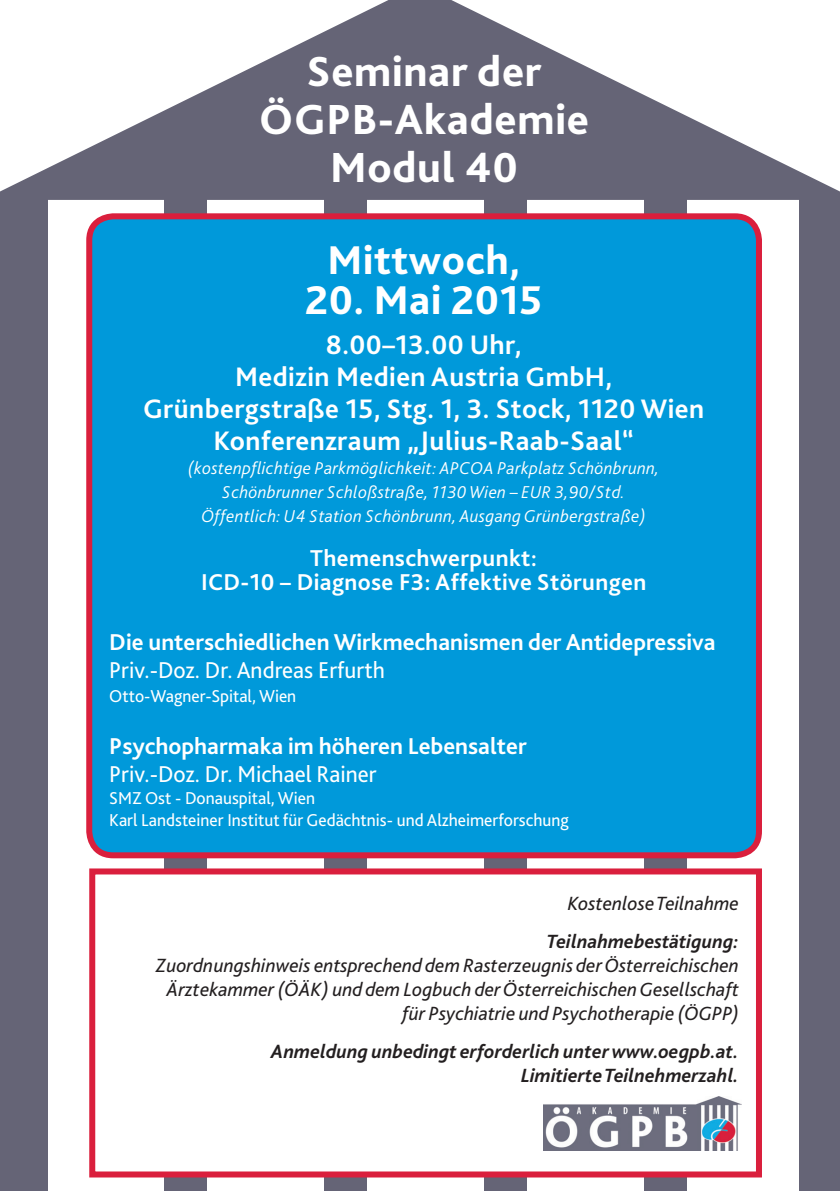
<style>
.page{position:relative;width:840px;height:1191px;background:#fff}
.page>*{position:absolute;margin:0;border:0;box-sizing:border-box;transform-origin:0 0}
.t1{font:800 44px/48px "Bliss 2";letter-spacing:.015em;color:#fff;text-align:center}
.t2{font:800 42px "Bliss 2";letter-spacing:.015em;color:#fff}
.t3{font:700 28px/32px "Bliss 2";letter-spacing:.015em;color:#fff;text-align:center}
.t4{font:700 24px/24px "Bliss 2";color:#fff;text-align:center}
.t5{font:24px "Bliss 2";color:#fff}
.t6{font:italic 20px/24px "Bliss 2";color:#231f20;text-align:right}
.t7{font:italic 700 20px/24px "Bliss 2";color:#231f20;text-align:right}
.t8{font:italic 300 18px/24px "Bliss 2";letter-spacing:.015em;color:#fff;text-align:center}
.t9{font:18px/22px "Bliss 2";color:#fff}
</style>
<div class="page">
<div style="left:324px;top:191px;width:43px;height:1000px;background:#656476"></div>
<div style="left:483px;top:190px;width:43px;height:1001px;background:#656476"></div>
<div style="left:643px;top:191px;width:43px;height:1000px;background:#656476"></div>
<div style="left:0;top:197px;width:47px;height:994px;background:#656476"></div>
<svg style="left:0;top:0;width:839px;height:200px;fill:#656476"></svg>
<div style="left:164px;top:185px;width:43px;height:1006px;background:#656476"></div>
<div style="left:92px;top:871px;width:666px;height:303px;background:#fff"></div>
<div style="left:89px;top:868px;width:672px;height:309px;border:6px solid #da1f3d"></div>
<img style="left:543px;top:1097px;width:198px;height:53px">
<div style="left:89px;top:216px;width:669px;height:639px;background:#0099da;border-radius:24px"></div>
<div style="left:86px;top:213px;width:675px;height:645px;border:6px solid #da1f3d;border-radius:24px"></div>
<div style="left:798px;top:200px;width:40px;height:991px;background:#656476"></div>
<h1 class="t1" style="left:259px;top:46px;width:331px">Seminar der<br>ÖGPB-Akademie<br>Modul 40</h1>
<h2 class="t2" style="left:327px;top:234px;width:193px">Mittwoch,</h2>
<h2 class="t2" style="left:305px;top:274px;width:238px">20. Mai 2015</h2>
<h3 class="t3" style="left:143px;top:328px;width:562px">8.00–13.00 Uhr,<br>Medizin Medien Austria GmbH,<br>Grünbergstraße 15, Stg. 1, 3. Stock, 1120 Wien<br>Konferenzraum „Julius-Raab-Saal“</h3>
<p class="t8" style="left:188px;top:456px;width:472px">(kostenpflichtige Parkmöglichkeit: APCOA Parkplatz Schönbrunn,<br>Schönbrunner Schloßstraße, 1130 Wien – EUR 3,90/Std.<br>Öffentlich: U4 Station Schönbrunn, Ausgang Grünbergstraße)</p>
<p class="t4" style="left:201px;top:545px;width:446px">Themenschwerpunkt:<br>ICD-10 – Diagnose F3: Affektive Störungen</p>
<p class="t4" style="left:109px;top:629px;width:607px">Die unterschiedlichen Wirkmechanismen der Antidepressiva</p>
<p class="t5" style="left:109px;top:655px;width:277px">Priv.-Doz. Dr. Andreas Erfurth</p>
<p class="t9" style="left:109px;top:684px;width:188px">Otto-Wagner-Spital, Wien</p>
<p class="t4" style="left:109px;top:733px;width:419px">Psychopharmaka im höheren Lebensalter</p>
<p class="t5" style="left:109px;top:759px;width:269px">Priv.-Doz. Dr. Michael Rainer</p>
<p class="t9" style="left:109px;top:786px;width:461px">SMZ Ost - Donauspital, Wien<br>Karl Landsteiner Institut für Gedächtnis- und Alzheimerforschung</p>
<p class="t6" style="left:567px;top:890px;width:172px">Kostenlose Teilnahme</p>
<p class="t7" style="left:546px;top:928px;width:193px">Teilnahmebestätigung:</p>
<p class="t6" style="left:156px;top:952px;width:584px">Zuordnungshinweis entsprechend dem Rasterzeugnis der Österreichischen<br>Ärztekammer (ÖÄK) und dem Logbuch der Österreichischen Gesellschaft für Psychiatrie und Psychotherapie (ÖGPP)</p>
<p class="t7" style="left:271px;top:1038px;width:469px">Anmeldung unbedingt erforderlich unter www.oegpb.at.<br>Limitierte Teilnehmerzahl.</p>
</div>
